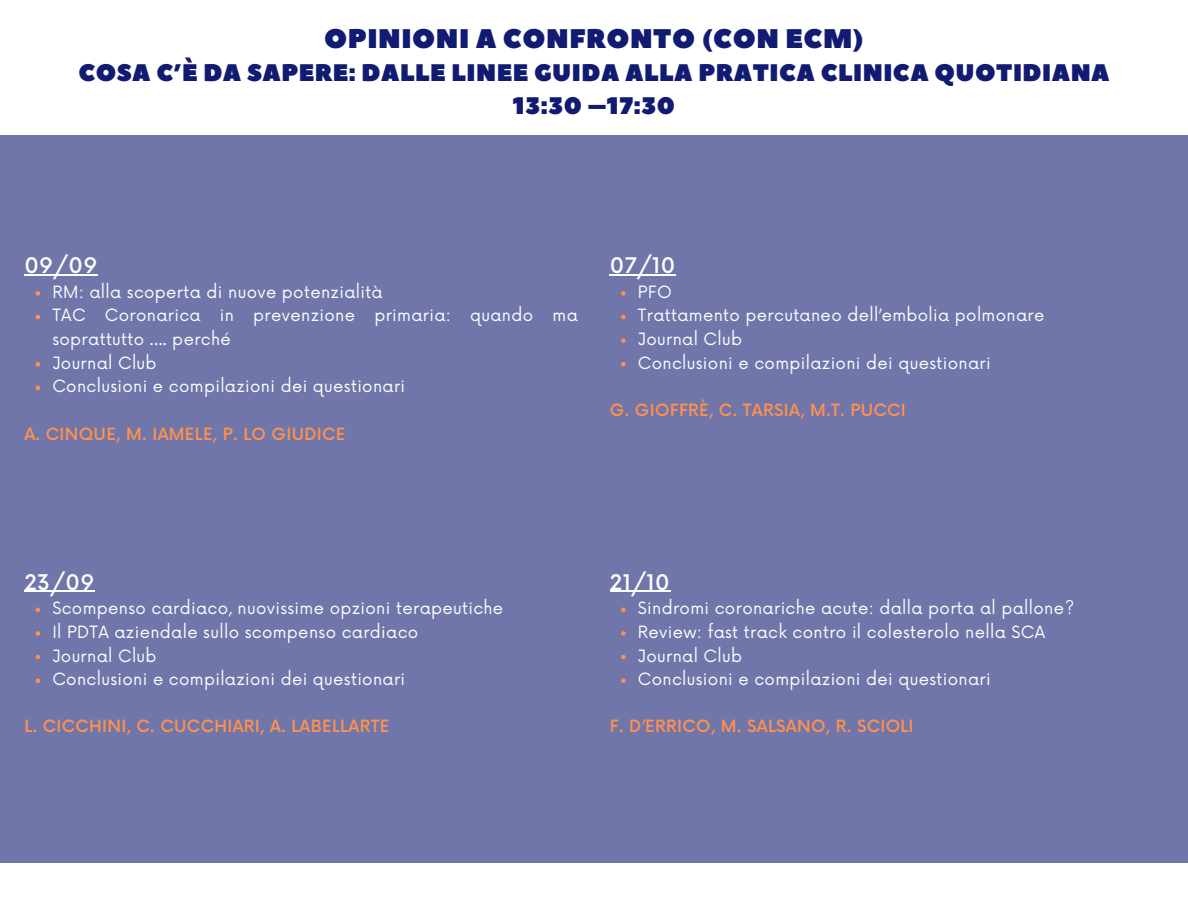
<style>
.page{position:relative;width:1188px;height:918px;background:#fff}
.page>*{position:absolute;margin:0;border:0;box-sizing:border-box;transform-origin:0 0}
.t1{font:27px "Peace Sans";letter-spacing:.02em;color:#111b72}
.t2{font:24px/32.7px "Peace Sans";letter-spacing:.02em;color:#111b72;text-align:center}
.t3{font:500 21px "Now";letter-spacing:.02em;color:#fff}
.t4{font:16.5px/23.7px "Now";letter-spacing:.02em;color:#fff}
.t5{font:500 16.5px "Now";letter-spacing:.02em;color:#ff914d}
</style>
<div class="page">
<div style="left:0;top:136px;width:1188px;height:727px;background:#7076aa"></div>
<hr style="left:24px;top:274px;width:74px;height:1px;background:#fff">
<svg style="left:36px;top:291px;width:4px;height:5px"></svg>
<svg style="left:36px;top:315px;width:4px;height:4px"></svg>
<svg style="left:36px;top:362px;width:4px;height:4px"></svg>
<svg style="left:36px;top:386px;width:4px;height:4px"></svg>
<hr style="left:24px;top:591px;width:71px;height:1px;background:#fff">
<svg style="left:36px;top:608px;width:4px;height:4px"></svg>
<svg style="left:36px;top:631px;width:4px;height:5px"></svg>
<svg style="left:36px;top:655px;width:4px;height:4px"></svg>
<svg style="left:36px;top:678px;width:4px;height:5px"></svg>
<hr style="left:610px;top:274px;width:66px;height:1px;background:#fff">
<svg style="left:621px;top:291px;width:5px;height:5px"></svg>
<svg style="left:621px;top:315px;width:5px;height:4px"></svg>
<svg style="left:621px;top:338px;width:5px;height:5px"></svg>
<svg style="left:621px;top:362px;width:5px;height:4px"></svg>
<hr style="left:610px;top:591px;width:60px;height:1px;background:#fff">
<svg style="left:621px;top:608px;width:5px;height:4px"></svg>
<svg style="left:621px;top:631px;width:5px;height:5px"></svg>
<svg style="left:621px;top:655px;width:5px;height:4px"></svg>
<svg style="left:621px;top:678px;width:5px;height:5px"></svg>
<h1 class="t1" style="left:324px;top:20px;width:541px">OPINIONI A CONFRONTO (CON ECM)</h1>
<h1 class="t2" style="left:78px;top:57px;width:1033px">COSA C’È DA SAPERE: DALLE LINEE GUIDA ALLA PRATICA CLINICA QUOTIDIANA<br>13:30 –17:30</h1>
<p class="t3" style="left:24px;top:254px;width:74px">09/09</p>
<p class="t4" style="left:52px;top:281px;width:527px">RM: alla scoperta di nuove potenzialità<br>TAC Coronarica in prevenzione primaria: quando ma soprattutto …. perché<br>Journal Club<br>Conclusioni e compilazioni dei questionari</p>
<p class="t5" style="left:24px;top:425px;width:323px">A. CINQUE, M. IAMELE, P. LO GIUDICE</p>
<p class="t3" style="left:610px;top:254px;width:67px">07/10</p>
<p class="t4" style="left:638px;top:281px;width:408px">PFO<br>Trattamento percutaneo dell’embolia polmonare<br>Journal Club<br>Conclusioni e compilazioni dei questionari</p>
<p class="t5" style="left:610px;top:401px;width:297px">G. GIOFFRÈ, C. TARSIA, M.T. PUCCI</p>
<p class="t3" style="left:24px;top:571px;width:71px">23/09</p>
<p class="t4" style="left:52px;top:597px;width:452px">Scompenso cardiaco, nuovissime opzioni terapeutiche Il PDTA aziendale sullo scompenso cardiaco<br>Journal Club<br>Conclusioni e compilazioni dei questionari</p>
<p class="t5" style="left:24px;top:718px;width:366px">L. CICCHINI, C. CUCCHIARI, A. LABELLARTE</p>
<p class="t3" style="left:610px;top:571px;width:61px">21/10</p>
<p class="t4" style="left:638px;top:597px;width:438px">Sindromi coronariche acute: dalla porta al pallone?<br>Review: fast track contro il colesterolo nella SCA Journal Club<br>Conclusioni e compilazioni dei questionari</p>
<p class="t5" style="left:610px;top:718px;width:305px">F. D’ERRICO, M. SALSANO, R. SCIOLI</p>
</div>
